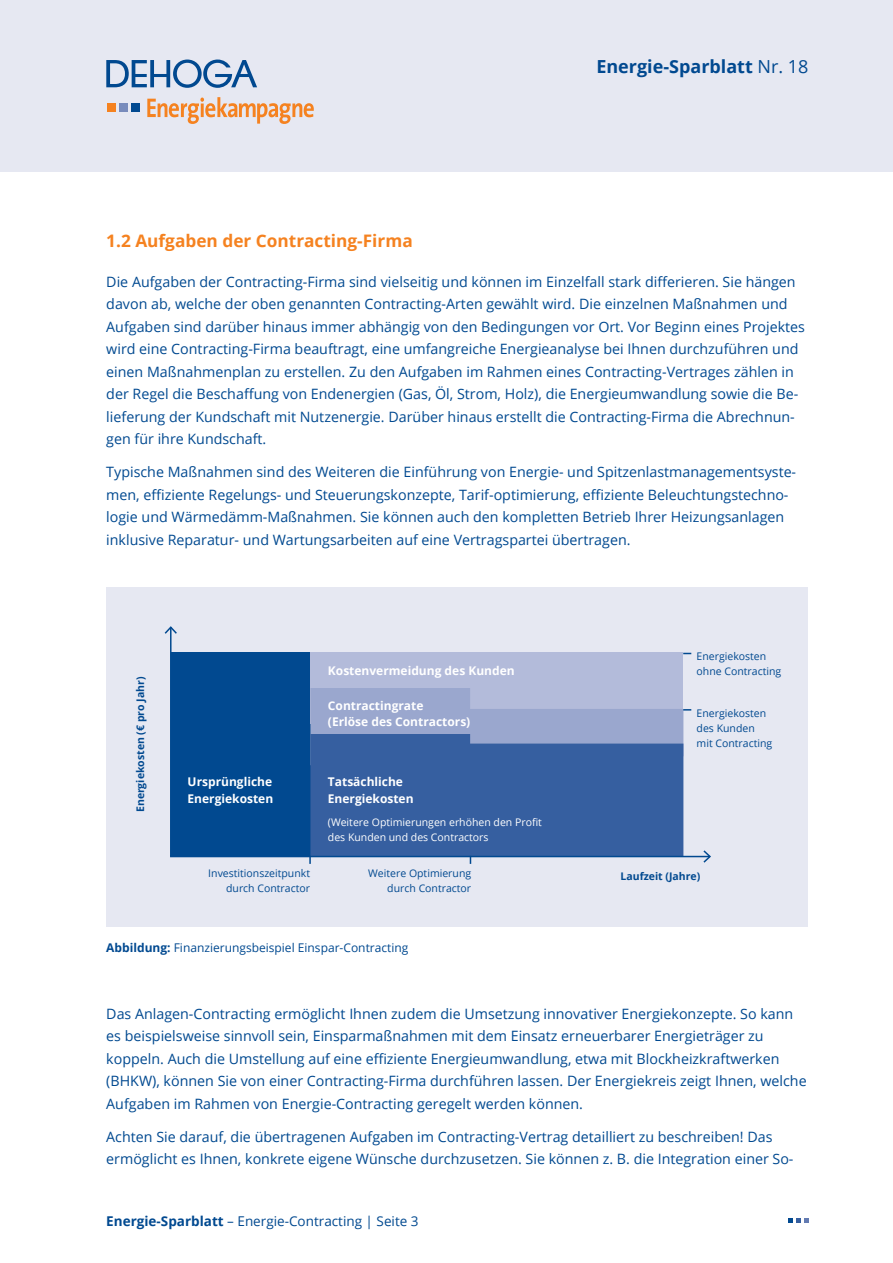
<style>
.page{position:relative;width:893px;height:1263px;background:#fff}
.page>*{position:absolute;margin:0;border:0;box-sizing:border-box;transform-origin:0 0}
.t1{font:700 18px "Open Sans";color:#014990}
.Headline_3{font:700 17.25px "Open Sans";color:#f58220}
.Fliesstext{font:14.25px/22.5px "Open Sans";color:#014990}
.t2{font:13.5px "Open Sans";color:#014990}
.Headline_4{font:700 12px/16.5px "Open Sans";color:#fff}
.t3{font:12px "Open Sans";color:#014990}
.Headline_4-2{font:10.5px/15px "Open Sans";color:#014990}
.Headline_4-3{font:10.5px/15px "Open Sans";color:#fff}
.Headline_4-4{font:700 10.5px "Open Sans";color:#014990}
.s1{font-weight:400}
.s2{font-weight:700}
</style>
<div class="page">
<div style="left:0;top:0;width:893px;height:171px;background:#e6e8f2"></div>
<svg style="left:106px;top:60px;width:151px;height:28px"></svg>
<div style="left:132px;top:103px;width:8px;height:8px;background:#014990"></div>
<div style="left:119px;top:103px;width:8px;height:8px;background:#788bbc"></div>
<div style="left:107px;top:103px;width:8px;height:8px;background:#f58220"></div>
<svg style="left:147px;top:97px;width:167px;height:27px"></svg>
<svg style="left:788px;top:1218px;width:20px;height:4px"></svg>
<div style="left:106px;top:588px;width:702px;height:339px;background:#e6e8f2"></div>
<svg style="left:170px;top:635px;width:532px;height:223px;background:#5079af"></svg>
<svg style="left:164px;top:626px;width:13px;height:9px"></svg>
<svg style="left:702px;top:850px;width:9px;height:13px"></svg>
<svg style="left:309px;top:856px;width:2px;height:8px"></svg>
<svg style="left:310px;top:688px;width:381px;height:77px;background:#7e93c1"></svg>
<p class="t1" style="left:596px;top:54px;width:214px">Energie-Sparblatt <span class="s1">Nr. 18</span></p>
<p class="Headline_3" style="left:106px;top:229px;width:308px">1.2 Aufgaben der Contracting-Firma</p>
<p class="Fliesstext" style="left:106px;top:270px;width:700px">Die Aufgaben der Contracting-Firma sind vielseitig und können im Einzelfall stark differieren. Sie hängen davon ab, welche der oben genannten Contracting-Arten gewählt wird. Die einzelnen Maßnahmen und Aufgaben sind darüber hinaus immer abhängig von den Bedingungen vor Ort. Vor Beginn eines Projektes wird eine Contracting-Firma beauftragt, eine umfangreiche Energieanalyse bei Ihnen durchzuführen und einen Maßnahmenplan zu erstellen. Zu den Aufgaben im Rahmen eines Contracting-Vertrages zählen in der Regel die Beschaffung von Endenergien (Gas, Öl, Strom, Holz), die Energieumwandlung sowie die Be&shy;lieferung der Kundschaft mit Nutzenergie. Darüber hinaus erstellt die Contracting-Firma die Abrechnun&shy;gen für ihre Kundschaft.</p>
<p class="Fliesstext" style="left:106px;top:460px;width:691px">Typische Maßnahmen sind des Weiteren die Einführung von Energie- und Spitzenlastmanagementsyste&shy;men, effiziente Regelungs- und Steuerungskonzepte, Tarif-optimierung, effiziente Beleuchtungstechno&shy;logie und Wärmedämm-Maßnahmen. Sie können auch den kompletten Betrieb Ihrer Heizungsanlagen inklusive Reparatur- und Wartungsarbeiten auf eine Vertragspartei übertragen.</p>
<p class="Headline_4-4" style="left:133px;top:812px;width:137px;rotate:-90deg">Energiekosten (€ pro Jahr)</p>
<p class="Headline_4" style="left:328px;top:662px;width:188px">Kostenvermeidung des Kunden</p>
<p class="Headline_4" style="left:328px;top:697px;width:144px">Contractingrate<br>(Erlöse des Contractors)</p>
<p class="Headline_4" style="left:188px;top:773px;width:87px">Ursprüngliche<br>Energiekosten</p>
<p class="Headline_4" style="left:328px;top:773px;width:87px">Tatsächliche<br>Energiekosten</p>
<p class="Headline_4-3" style="left:328px;top:814px;width:216px">(Weitere Optimierungen erhöhen den Profit des Kunden und des Contractors</p>
<p class="Headline_4-2" style="left:697px;top:649px;width:86px">Energiekosten ohne Contracting</p>
<p class="Headline_4-2" style="left:697px;top:705px;width:77px">Energiekosten des Kunden mit Contracting</p>
<p class="Headline_4-2" style="left:208px;top:865px;width:103px;text-align:right">Investitionszeitpunkt durch Contractor</p>
<p class="Headline_4-2" style="left:368px;top:865px;width:104px">Weitere Optimierung</p>
<p class="Headline_4-4" style="left:620px;top:869px;width:81px">Laufzeit (Jahre)</p>
<p class="Headline_4-2" style="left:387px;top:880px;width:85px">durch Contractor</p>
<p class="t3" style="left:106px;top:939px;width:304px"><span class="s2">Abbildung:</span> Finanzierungsbeispiel Einspar-Contracting</p>
<p class="Fliesstext" style="left:106px;top:1002px;width:702px">Das Anlagen-Contracting ermöglicht Ihnen zudem die Umsetzung innovativer Energiekonzepte. So kann es beispielsweise sinnvoll sein, Einsparmaßnahmen mit dem Einsatz erneuerbarer Energieträger zu koppeln. Auch die Umstellung auf eine effiziente Energieumwandlung, etwa mit Blockheizkraftwerken (BHKW), können Sie von einer Contracting-Firma durchführen lassen. Der Energiekreis zeigt Ihnen, welche Aufgaben im Rahmen von Energie-Contracting geregelt werden können.</p>
<p class="Fliesstext" style="left:106px;top:1125px;width:689px">Achten Sie darauf, die übertragenen Aufgaben im Contracting-Vertrag detailliert zu beschreiben! Das ermöglicht es Ihnen, konkrete eigene Wünsche durchzusetzen. Sie können z. B. die Integration einer So-</p>
<p class="t2" style="left:106px;top:1211px;width:314px"><span class="s2">Energie-Sparblatt</span> – Energie-Contracting | Seite 3</p>
</div>
